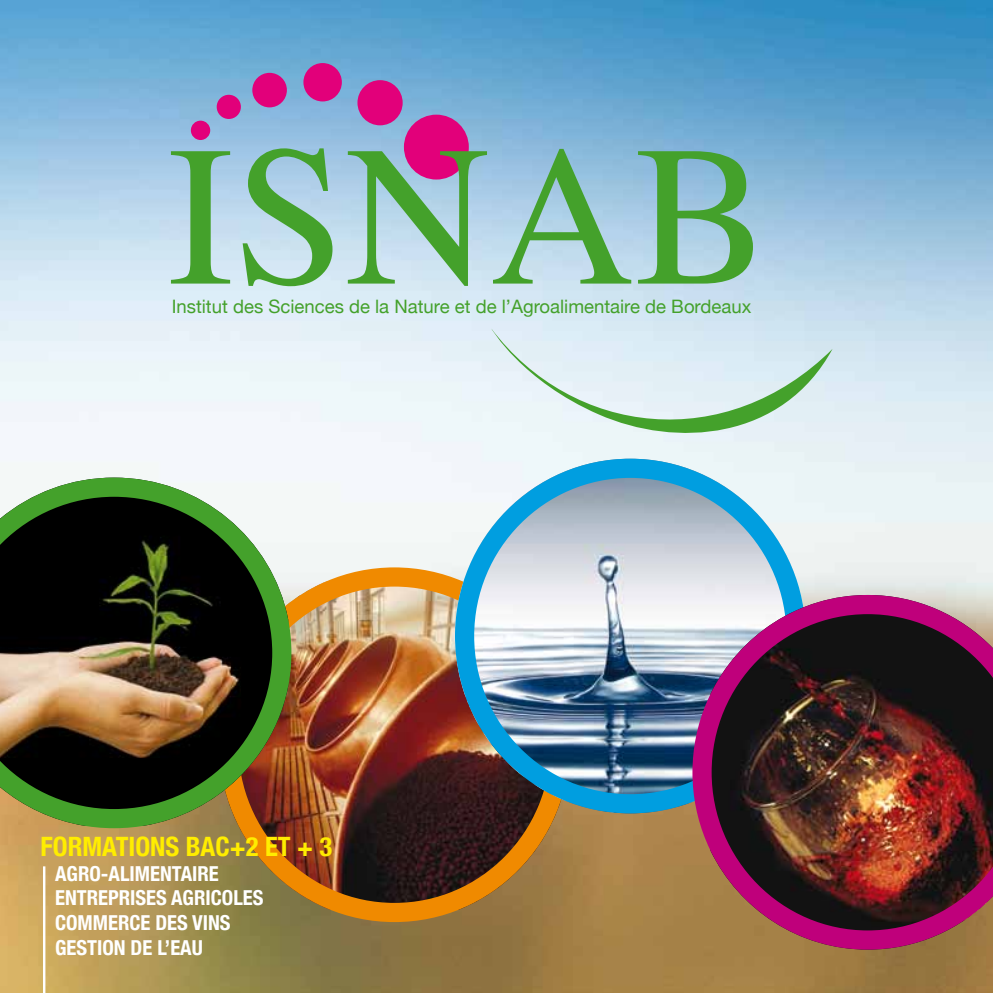
<style>
.page{position:relative;width:993px;height:993px;background:#fff}
.page>*{position:absolute;margin:0;border:0;box-sizing:border-box;transform-origin:0 0}
.t1{font:700 condensed 26.6px "Helvetica Neue";color:#ffed00}
.t2{font:700 condensed 20.65px "Helvetica Neue";color:#fff}
.t3{font:18.55px "Helvetica Neue";color:#44a12b}
</style>
<div class="page">
<img style="left:0;top:0;width:992px;height:992px">
<svg style="left:491px;top:328px;width:341px;height:126px;background:#d6e9e6"></svg>
<div style="left:404px;top:115px;width:64px;height:64px;background:#e2007a;border-radius:50%"></div>
<div style="left:357px;top:80px;width:45px;height:45px;background:#e2007a;border-radius:50%"></div>
<div style="left:303px;top:63px;width:39px;height:38px;background:#e2007a;border-radius:50%"></div>
<div style="left:252px;top:73px;width:35px;height:34px;background:#e2007a;border-radius:50%"></div>
<div style="left:217px;top:95px;width:24px;height:24px;background:#e2007a;border-radius:50%"></div>
<div style="left:191px;top:121px;width:19px;height:19px;background:#e2007a;border-radius:50%"></div>
<svg style="left:171px;top:151px;width:59px;height:132px;background:#8ec3a0"></svg>
<svg style="left:242px;top:148px;width:90px;height:138px;background:#90c4a4"></svg>
<svg style="left:348px;top:151px;width:139px;height:135px;background:#9abaaa"></svg>
<svg style="left:493px;top:149px;width:138px;height:134px;background:#93c3ba"></svg>
<svg style="left:637px;top:151px;width:115px;height:132px;background:#7ab794"></svg>
<img style="left:219px;top:580px;width:350px;height:329px">
<div style="left:219px;top:567px;width:350px;height:354px;border:19px solid #f08a00;border-radius:50%"></div>
<img style="left:0;top:477px;width:291px;height:351px">
<img style="left:455px;top:458px;width:350px;height:355px">
<div style="left:455px;top:458px;width:350px;height:355px;border:19px solid #009ee0;border-radius:50%"></div>
<img style="left:692px;top:594px;width:300px;height:355px">
<hr style="left:43px;top:866px;width:2px;height:126px;background:#fff">
<p class="t3" style="left:172px;top:293px;width:581px">Institut des Sciences de la Nature et de l’Agroalimentaire de Bordeaux</p>
<p class="t1" style="left:41px;top:824px;width:293px">FORMATIONS BAC+2 ET + 3</p>
<p class="t2" style="left:55px;top:855px;width:116px">AGRO-ALIM ENTAIR</p>
<p class="t2" style="left:209px;top:855px;width:11px">E</p>
<p class="t2" style="left:55px;top:880px;width:150px">ENTREPRISES AGRICO</p>
<p class="t2" style="left:233px;top:880px;width:32px">LES</p>
<p class="t2" style="left:55px;top:905px;width:26px">COMM</p>
<p class="t2" style="left:108px;top:905px;width:124px">ERCE DES VINS</p>
<p class="t2" style="left:55px;top:930px;width:43px">GESTION</p>
<p class="t2" style="left:131px;top:930px;width:74px">DE L’EAU</p>
</div>
